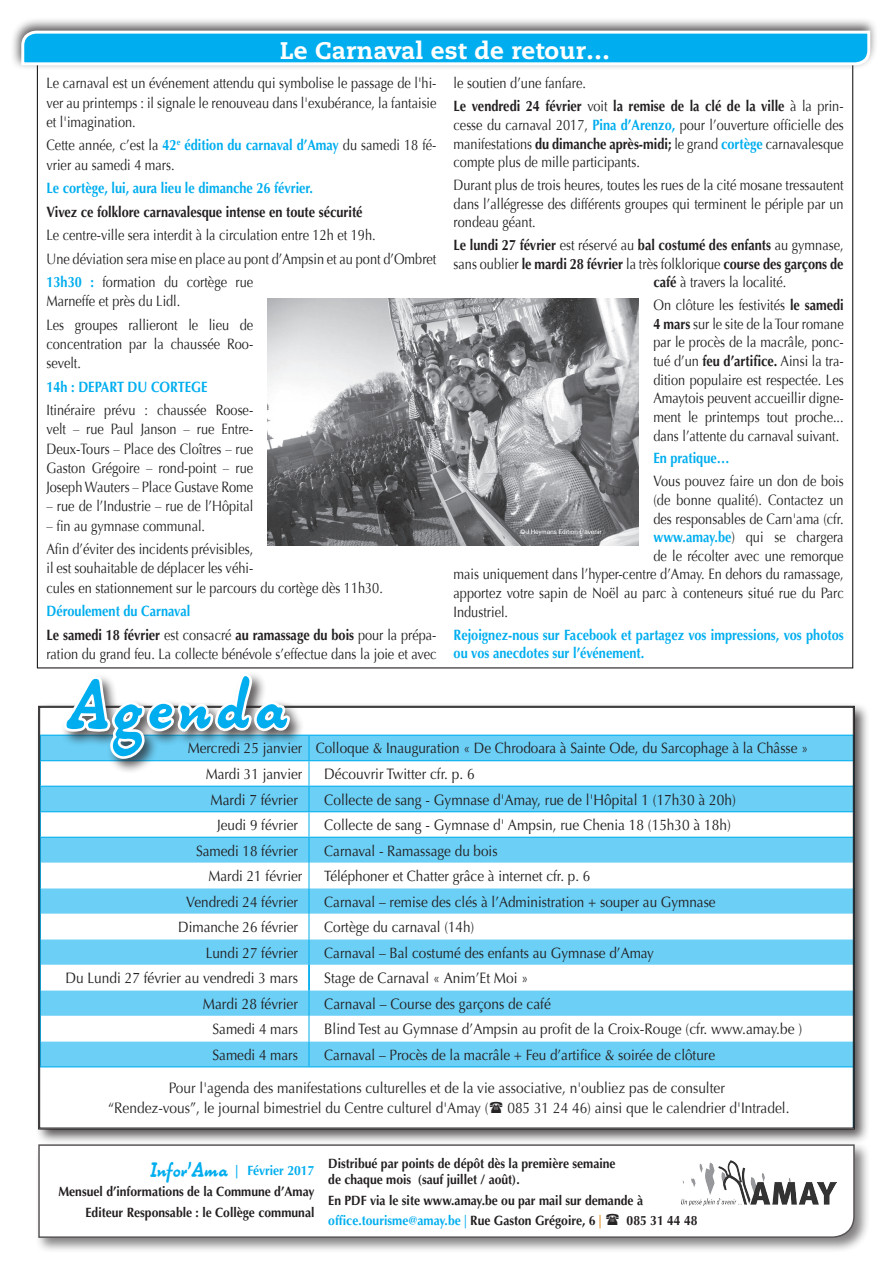
<style>
.page{position:relative;width:893px;height:1263px;background:#fff}
.page>*{position:absolute;margin:0;border:0;box-sizing:border-box;transform-origin:0 0}
.t1{font:66.15px "Alpha 54";letter-spacing:.08em;color:#00aeef;scale:1.04 1}
.t2{font:800 24px "Caecilia LT Std";color:#fff}
.t3{font:15.15px "Optima LT Std";color:#231f20;scale:.9 1}
.t4{font:15.15px/19.8px "Optima LT Std";color:#262324;text-align:center;scale:.9 1}
.t5{font:15px/18.6px "Optima";color:#231f20;scale:.85 1}
.t6{font:15px/25.5px "Optima LT Std";color:#231f20;scale:.9 1}
.t7{font:700 15px/23.5px "Optima LT Std";color:#231f20;scale:.85 1}
.t8{font:700 15px/18.6px "Optima LT Std";color:#00aeef;scale:.85 1}
.t9{font:700 13.5px/20.7px "Optima LT Std";color:#231f20;scale:.9 1}
.s1{font-family:"Optima LT Std";font-weight:700;color:#00aeef}
.s2{color:#00aeef}
.s3{font-family:"Optima";font-weight:400}
.s4{font-family:"Optima LT Std";font-weight:700}
.s5{font-family:"Optima"}
.s6{font-family:"Alpha 54";font-weight:400;font-size:19.5px;color:#00aeef}
.s7{font-family:"Caecilia LT Std";font-weight:400;color:#00aeef}
.s8{font-family:"Caecilia LT Std";font-weight:400;color:#dc7d00}
</style>
<div class="page">
<div style="left:35px;top:702px;width:835px;height:443px;background:#231f20;opacity:.75"></div>
<svg style="left:38px;top:705px;width:817px;height:425px"></svg>
<div style="left:61px;top:670px;width:244px;height:104px;background:#231f20;opacity:.75"></div>
<svg style="left:60px;top:668px;width:232px;height:95px"></svg>
<div style="left:35px;top:1141px;width:835px;height:112px;background:#231f20;opacity:.75"></div>
<svg style="left:38px;top:1143px;width:817px;height:95px"></svg>
<img style="left:682px;top:1161px;width:155px;height:45px">
<svg style="left:150px;top:1137px;width:79px;height:47px"></svg>
<div style="left:10px;top:17px;width:868px;height:54px;background:#231f20;opacity:.75"></div>
<svg style="left:20px;top:29px;width:852px;height:38px;background:#39bbeb"></svg>
<img style="left:268px;top:298px;width:371px;height:247px">
<svg style="left:490px;top:1101px;width:12px;height:12px"></svg>
<svg style="left:606px;top:1213px;width:13px;height:11px"></svg>
<h2 class="t2" style="left:280px;top:35px;width:332px">Le Carnaval est de retour…</h2>
<p class="t5" style="left:46px;top:74px;width:460px;line-height:19.2px;text-align:justify">Le carnaval est un événement attendu qui symbolise le passage de l'hi&shy;ver au printemps : il signale le renouveau dans l'exubérance, la fantaisie et l'imagination.</p>
<p class="t5" style="left:46px;top:136px;width:460px;line-height:19.2px">Cette année, c’est la <span class="s1">42</span><sup>e</sup> <span class="s1">édition du carnaval d’Amay</span> du samedi 18 fé&shy;vrier au samedi 4 mars.</p>
<p class="t8" style="left:46px;top:179px;width:315px">Le cortège, lui, aura lieu le dimanche 26 février.</p>
<p class="t7" style="left:46px;top:200px;width:373px">Vivez ce folklore carnavalesque intense en toute sécurité</p>
<p class="t5" style="left:46px;top:223px;width:460px;line-height:23.5px">Le centre-ville sera interdit à la circulation entre 12h et 19h.<br>Une déviation sera mise en place au pont d’Ampsin et au pont d’Ombret<br><span class="s1">13h30 :</span> formation du cortège rue</p>
<p class="t5" style="left:46px;top:290px;width:245px;line-height:23.5px">Marneffe et près du Lidl.<br>Les groupes rallieront le lieu de</p>
<p class="t5" style="left:46px;top:334px;width:245px;line-height:19.2px">concentration par la chaussée Roo&shy;sevelt.</p>
<p class="t8" style="left:46px;top:378px;width:191px">14h : DEPART DU CORTEGE</p>
<p class="t5" style="left:46px;top:401px;width:245px;line-height:19.2px;text-align:justify">Itinéraire prévu : chaussée Roose&shy;velt – rue Paul Janson – rue Entre-Deux-Tours – Place des Cloîtres – rue Gaston Grégoire – rond-point – rue Joseph Wauters – Place Gustave Rome</p>
<p class="t5" style="left:46px;top:497px;width:245px">– rue de l’Industrie – rue de l’Hôpital</p>
<p class="t5" style="left:46px;top:514px;width:245px;line-height:23.5px">– fin au gymnase communal.<br>Afin d’éviter des incidents prévisibles,</p>
<p class="t5" style="left:46px;top:559px;width:397px;line-height:19.2px">il est souhaitable de déplacer les véhi-<br>cules en stationnement sur le parcours du cortège dès 11h30.</p>
<p class="t7" style="left:46px;top:599px;width:460px"><span class="s2">Déroulement du Carnaval<br></span>Le samedi 18 février <span class="s3">est consacré</span> au ramassage du bois <span class="s3">pour la prépa-</span></p>
<p class="t5" style="left:46px;top:645px;width:460px">ration du grand feu. La collecte bénévole s’effectue dans la joie et avec</p>
<p class="t5" style="left:454px;top:74px;width:157px">le soutien d’une fanfare.</p>
<p class="t7" style="left:454px;top:95px;width:460px">Le vendredi 24 février <span class="s3">voit</span> la remise de la clé de la ville <span class="s3">à la prin-</span></p>
<p class="t5" style="left:454px;top:116px;width:460px;text-align:justify">cesse du carnaval 2017, <span class="s1">Pina d’Arenzo,</span> pour l’ouverture officielle des manifestations <span class="s4">du dimanche après-midi;</span> le grand <span class="s1">cortège</span> carnavalesque compte plus de mille participants.</p>
<p class="t5" style="left:454px;top:176px;width:460px;text-align:justify">Durant plus de trois heures, toutes les rues de la cité mosane tressautent dans l’allégresse des différents groupes qui terminent le périple par un rondeau géant.</p>
<p class="t7" style="left:454px;top:236px;width:460px;line-height:18.6px">Le lundi 27 février <span class="s3">est réservé au</span> bal costumé des enfants <span class="s3">au gymnase, sans oublier</span> le mardi 28 février <span class="s3">la très folklorique</span> course des garçons de</p>
<p class="t5" style="left:653px;top:271px;width:225px;line-height:22.8px"><span class="s4">café</span> à travers la localité.<br>On clôture les festivités <span class="s4">le samedi</span></p>
<p class="t5" style="left:653px;top:315px;width:225px;text-align:justify"><span class="s4">4 mars</span> sur le site de la Tour romane par le procès de la macrâle, ponc&shy;tué d’un <span class="s4">feu d’artifice.</span> Ainsi la tra&shy;dition populaire est respectée. Les Amaytois peuvent accueillir digne&shy;ment le printemps tout proche... dans l’attente du carnaval suivant.</p>
<p class="t8" style="left:653px;top:449px;width:91px">En pratique…</p>
<p class="t5" style="left:653px;top:472px;width:225px">Vous pouvez faire un don de bois</p>
<p class="t5" style="left:653px;top:491px;width:225px">(de bonne qualité). Contactez un</p>
<p class="t5" style="left:653px;top:509px;width:225px">des responsables de Carn'ama (cfr.</p>
<p class="t5" style="left:653px;top:528px;width:225px"><span class="s1">www.amay.be</span>) qui se chargera</p>
<p class="t5" style="left:653px;top:547px;width:225px">de le récolter avec une remorque</p>
<p class="t5" style="left:454px;top:565px;width:460px">mais uniquement dans l’hyper-centre d’Amay. En dehors du ramassage,</p>
<p class="t5" style="left:454px;top:584px;width:460px">apportez votre sapin de Noël au parc à conteneurs situé rue du Parc</p>
<p class="t5" style="left:454px;top:602px;width:66px">Industriel.</p>
<p class="t8" style="left:454px;top:625px;width:460px">Rejoignez-nous sur Facebook et partagez vos impressions, vos photos ou vos anecdotes sur l’événement.</p>
<h1 class="t1" style="left:66px;top:666px;width:215px">Agenda</h1>
<p class="t6" style="left:206px;top:736px;width:671px;text-indent:-18px">Mercredi 25 janvier Colloque &amp; Inauguration « De Chrodoara à Sainte Ode, du Sarcophage à la Châsse »<br>Mardi 31 janvier</p>
<p class="t3" style="left:324px;top:765px;width:169px">Découvrir Twitter cfr. p. 6</p>
<p class="t3" style="left:211px;top:791px;width:99px">Mardi 7 février</p>
<p class="t3" style="left:324px;top:791px;width:459px">Collecte de sang - Gymnase d'Amay, rue de l'Hôpital 1 (17h30 à 20h)</p>
<p class="t6" style="left:217px;top:812px;width:91px">Jeudi 9 février</p>
<p class="t3" style="left:324px;top:816px;width:453px">Collecte de sang - Gymnase d' Ampsin, rue Chenia 18 (15h30 à 18h)</p>
<p class="t6" style="left:196px;top:838px;width:115px">Samedi 18 février</p>
<p class="t6" style="left:324px;top:838px;width:194px">Carnaval - Ramassage du bois</p>
<p class="t6" style="left:209px;top:863px;width:106px">Mardi 21 février</p>
<p class="t6" style="left:324px;top:863px;width:297px">Téléphoner et Chatter grâce à internet cfr. p. 6</p>
<p class="t6" style="left:186px;top:889px;width:126px">Vendredi 24 février</p>
<p class="t6" style="left:324px;top:889px;width:436px">Carnaval – remise des clés à l’Administration + souper au Gymnase</p>
<p class="t6" style="left:178px;top:914px;width:135px">Dimanche 26 février</p>
<p class="t6" style="left:324px;top:914px;width:168px">Cortège du carnaval (14h)</p>
<p class="t6" style="left:206px;top:940px;width:104px">Lundi 27 février</p>
<p class="t6" style="left:324px;top:940px;width:368px">Carnaval – Bal costumé des enfants au Gymnase d’Amay</p>
<p class="t3" style="left:65px;top:969px;width:260px">Du Lundi 27 février au vendredi 3 mars</p>
<p class="t3" style="left:324px;top:969px;width:228px">Stage de Carnaval « Anim’Et Moi »</p>
<p class="t3" style="left:203px;top:995px;width:107px">Mardi 28 février</p>
<p class="t3" style="left:324px;top:995px;width:253px">Carnaval – Course des garçons de café</p>
<p class="t6" style="left:212px;top:1016px;width:97px">Samedi 4 mars</p>
<p class="t3" style="left:324px;top:1020px;width:532px">Blind Test au Gymnase d’Ampsin au profit de la Croix-Rouge (cfr. www.amay.be )</p>
<p class="t6" style="left:212px;top:1042px;width:97px">Samedi 4 mars</p>
<p class="t6" style="left:324px;top:1042px;width:436px">Carnaval – Procès de la macrâle + Feu d’artifice &amp; soirée de clôture</p>
<p class="t4" style="left:108px;top:1078px;width:759px">Pour l'agenda des manifestations culturelles et de la vie associative, n'oubliez pas de consulter<br><span class="s5">“Rendez-vous”</span>, le journal bimestriel du Centre culturel d'Amay ( 085 31 24 46) ainsi que le <span class="s5">calendrier d'Intradel</span>.</p>
<p class="t9" style="left:58px;top:1160px;width:286px;text-align:right"><span class="s6">Infor’Ama</span> <span class="s2">| Février 2017<br></span>Mensuel d’informations de la Commune d’Amay<br>Editeur Responsable : le Collège communal</p>
<p class="t9" style="left:328px;top:1155px;width:321px;line-height:16.5px">Distribué par points de dépôt dès la première semaine de chaque mois (sauf juillet / août).</p>
<p class="t9" style="left:328px;top:1190px;width:351px;line-height:19.8px">En PDF via le site www.amay.be ou par mail sur demande à <span class="s2">office.tourisme@amay.be</span> <span class="s7">|</span> Rue Gaston Grégoire, 6 <span class="s8">|</span></p>
<p class="t9" style="left:627px;top:1210px;width:80px">085 31 44 48</p>
</div>
